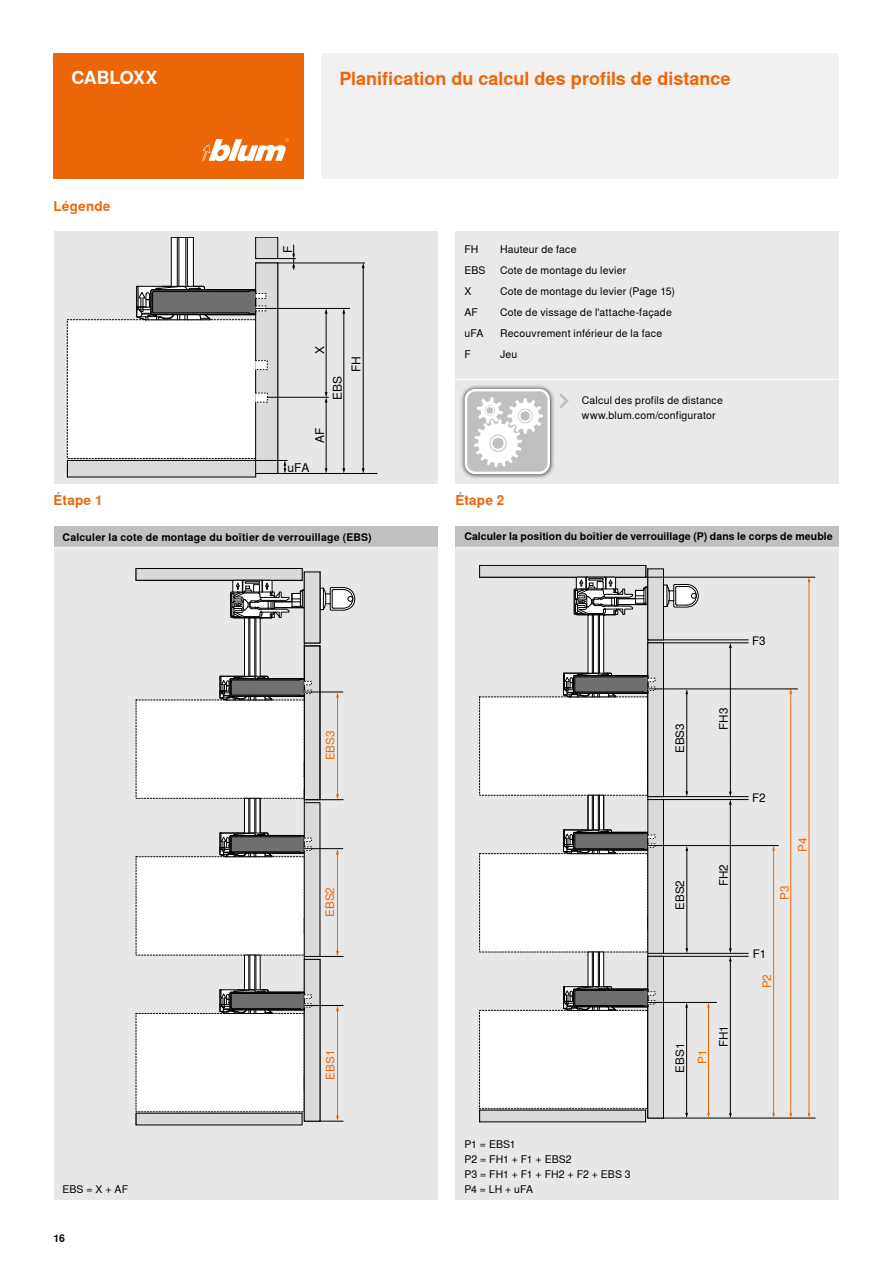
<style>
.page{position:relative;width:893px;height:1263px;background:#fff}
.page>*{position:absolute;margin:0;border:0;box-sizing:border-box;transform-origin:0 0}
.t1{font:700 18px "Nimbus Sans Global";color:#ec6608}
.t2{font:700 18px "Nimbus Sans Global";letter-spacing:-.015em;color:#fff}
.t3{font:700 13.5px "Nimbus Sans Global";letter-spacing:.015em;color:#ec6608}
.t4{font:12px "Nimbus Sans Global";color:#000}
.t5{font:11.7px "Nimbus Sans Global";color:#000}
.t6{font:11.7px "Nimbus Sans Global";color:#ec6608}
.t7{font:10.5px/21px "Nimbus Sans Global";letter-spacing:.015em;color:#000}
.t8{font:700 10.5px "Nimbus Sans Global";letter-spacing:.01em;color:#000}
</style>
<div class="page">
<div style="left:321px;top:54px;width:518px;height:125px;background:#f0f0f0"></div>
<div style="left:54px;top:54px;width:250px;height:125px;background:#ec6608"></div>
<svg style="left:202px;top:138px;width:87px;height:23px"></svg>
<div style="left:54px;top:526px;width:384px;height:674px;background:#e7e7e7"></div>
<div style="left:455px;top:526px;width:384px;height:674px;background:#e7e7e7"></div>
<div style="left:54px;top:232px;width:384px;height:252px;background:#e7e7e7"></div>
<div style="left:455px;top:232px;width:384px;height:252px;background:#e7e7e7"></div>
<div style="left:54px;top:526px;width:384px;height:21px;background:#c1c0c0"></div>
<div style="left:455px;top:526px;width:384px;height:21px;background:#c1c0c0"></div>
<svg style="left:136px;top:568px;width:219px;height:557px"></svg>
<hr style="left:304px;top:692px;width:39px;height:1px;background:#000">
<hr style="left:304px;top:848px;width:39px;height:1px;background:#000">
<hr style="left:304px;top:1005px;width:39px;height:1px;background:#000">
<hr style="left:663px;top:640px;width:85px;height:1px;background:#000">
<hr style="left:663px;top:642px;width:85px;height:1px;background:#000">
<hr style="left:663px;top:796px;width:85px;height:1px;background:#000">
<hr style="left:663px;top:799px;width:85px;height:1px;background:#000">
<hr style="left:663px;top:953px;width:85px;height:1px;background:#000">
<hr style="left:663px;top:956px;width:85px;height:1px;background:#000">
<hr style="left:663px;top:1118px;width:152px;height:1px;background:#000">
<hr style="left:730px;top:647px;width:1px;height:145px;background:#000">
<svg style="left:729px;top:643px;width:3px;height:5px"></svg>
<hr style="left:730px;top:804px;width:1px;height:145px;background:#000">
<svg style="left:729px;top:792px;width:3px;height:13px"></svg>
<hr style="left:730px;top:960px;width:1px;height:154px;background:#000">
<svg style="left:729px;top:948px;width:3px;height:13px"></svg>
<svg style="left:729px;top:1113px;width:3px;height:5px"></svg>
<hr style="left:708px;top:1007px;width:1px;height:107px;background:#ec6608">
<svg style="left:707px;top:1113px;width:3px;height:5px"></svg>
<hr style="left:773px;top:850px;width:1px;height:264px;background:#ec6608">
<svg style="left:772px;top:846px;width:3px;height:5px"></svg>
<svg style="left:772px;top:1113px;width:3px;height:5px"></svg>
<hr style="left:790px;top:693px;width:1px;height:421px;background:#ec6608">
<svg style="left:789px;top:1113px;width:3px;height:5px"></svg>
<hr style="left:809px;top:581px;width:1px;height:533px;background:#ec6608">
<svg style="left:479px;top:565px;width:220px;height:557px"></svg>
<hr style="left:646px;top:577px;width:169px;height:1px;background:#000">
<hr style="left:648px;top:689px;width:150px;height:1px;background:#000">
<hr style="left:648px;top:845px;width:131px;height:1px;background:#000">
<hr style="left:648px;top:1002px;width:69px;height:1px;background:#000">
<hr style="left:278px;top:473px;width:99px;height:1px;background:#000">
<hr style="left:363px;top:267px;width:1px;height:202px;background:#000">
<svg style="left:362px;top:468px;width:3px;height:6px"></svg>
<hr style="left:267px;top:397px;width:62px;height:1px;background:#000">
<hr style="left:326px;top:401px;width:1px;height:68px;background:#000">
<svg style="left:325px;top:468px;width:3px;height:5px"></svg>
<hr style="left:326px;top:313px;width:1px;height:80px;background:#000">
<svg style="left:325px;top:392px;width:3px;height:10px"></svg>
<svg style="left:325px;top:309px;width:3px;height:5px"></svg>
<hr style="left:344px;top:313px;width:1px;height:156px;background:#000">
<svg style="left:342px;top:468px;width:3px;height:5px"></svg>
<svg style="left:342px;top:309px;width:3px;height:5px"></svg>
<hr style="left:278px;top:263px;width:87px;height:1px;background:#000">
<hr style="left:256px;top:308px;width:94px;height:1px;background:#000">
<svg style="left:67px;top:237px;width:229px;height:240px"></svg>
<svg style="left:559px;top:393px;width:10px;height:15px"></svg>
<div style="left:460px;top:384px;width:95px;height:95px;background:#000;opacity:.75"></div>
<div style="left:466px;top:390px;width:83px;height:83px;background:#c1c0c0;border-radius:9px"></div>
<div style="left:465px;top:389px;width:85px;height:85px;border:3px solid #fff;border-radius:9px"></div>
<svg style="left:474px;top:397px;width:69px;height:70px"></svg>
<hr style="left:54px;top:547px;width:384px;height:1px;background:#fff">
<hr style="left:455px;top:547px;width:384px;height:1px;background:#fff">
<hr style="left:455px;top:379px;width:384px;height:1px;background:#fff">
<h1 class="t2" style="left:71px;top:67px;width:88px">CABLOXX</h1>
<p class="t3" style="left:54px;top:198px;width:59px">Légende</p>
<h1 class="t1" style="left:339px;top:68px;width:393px">Planification du calcul des profils de distance</h1>
<p class="t4" style="left:281px;top:253px;width:9px;rotate:-90deg">F</p>
<p class="t4" style="left:313px;top:354px;width:10px;rotate:-90deg">X</p>
<p class="t4" style="left:331px;top:400px;width:26px;rotate:-90deg">EBS</p>
<p class="t4" style="left:349px;top:372px;width:17px;rotate:-90deg">FH</p>
<p class="t4" style="left:313px;top:443px;width:17px;rotate:-90deg">AF</p>
<p class="t4" style="left:288px;top:460px;width:24px">uFA</p>
<p class="t7" style="left:464px;top:238px;width:23px">FH<br>EBS<br>X<br>AF uFA<br>F</p>
<p class="t7" style="left:500px;top:238px;width:176px">Hauteur de face<br>Cote de montage du levier<br>Cote de montage du levier (Page 15)<br>Cote de vissage de l'attache-façade<br>Recouvrement inférieur de la face<br>Jeu</p>
<p class="t7" style="left:582px;top:393px;width:142px;line-height:15px">Calcul des profils de distance www.blum.com/configurator</p>
<p class="t3" style="left:54px;top:493px;width:50px">Étape 1</p>
<p class="t3" style="left:455px;top:493px;width:50px">Étape 2</p>
<p class="t8" style="left:63px;top:531px;width:311px">Calculer la cote de montage du boîtier de verrouillage (EBS)</p>
<p class="t8" style="left:464px;top:531px;width:370px">Calculer la position du boîtier de verrouillage (P) dans le corps de meuble</p>
<p class="t6" style="left:323px;top:760px;width:31px;rotate:-90deg">EBS3</p>
<p class="t6" style="left:323px;top:917px;width:31px;rotate:-90deg">EBS2</p>
<p class="t6" style="left:324px;top:1080px;width:31px;rotate:-90deg">EBS1</p>
<p class="t7" style="left:464px;top:1137px;width:168px;line-height:15px">P1 = EBS1<br>P2 = FH1 + F1 + EBS2<br>P3 = FH1 + F1 + FH2 + F2 + EBS 3</p>
<p class="t7" style="left:63px;top:1179px;width:67px">EBS = X + AF</p>
<p class="t7" style="left:464px;top:1179px;width:70px">P4 = LH + uFA</p>
<p class="t8" style="left:54px;top:1232px;width:13px">16</p>
<p class="t5" style="left:752px;top:634px;width:15px">F3</p>
<p class="t5" style="left:673px;top:753px;width:31px;rotate:-90deg">EBS3</p>
<p class="t5" style="left:717px;top:730px;width:23px;rotate:-90deg">FH3</p>
<p class="t5" style="left:673px;top:910px;width:31px;rotate:-90deg">EBS2</p>
<p class="t5" style="left:717px;top:886px;width:23px;rotate:-90deg">FH2</p>
<p class="t5" style="left:673px;top:1072px;width:31px;rotate:-90deg">EBS1</p>
<p class="t6" style="left:696px;top:1064px;width:16px;rotate:-90deg">P1</p>
<p class="t5" style="left:717px;top:1047px;width:23px;rotate:-90deg">FH1</p>
<p class="t5" style="left:752px;top:791px;width:15px">F2</p>
<p class="t6" style="left:796px;top:851px;width:16px;rotate:-90deg">P4</p>
<p class="t6" style="left:778px;top:900px;width:16px;rotate:-90deg">P3</p>
<p class="t5" style="left:753px;top:947px;width:15px">F1</p>
<p class="t6" style="left:760px;top:988px;width:16px;rotate:-90deg">P2</p>
</div>
